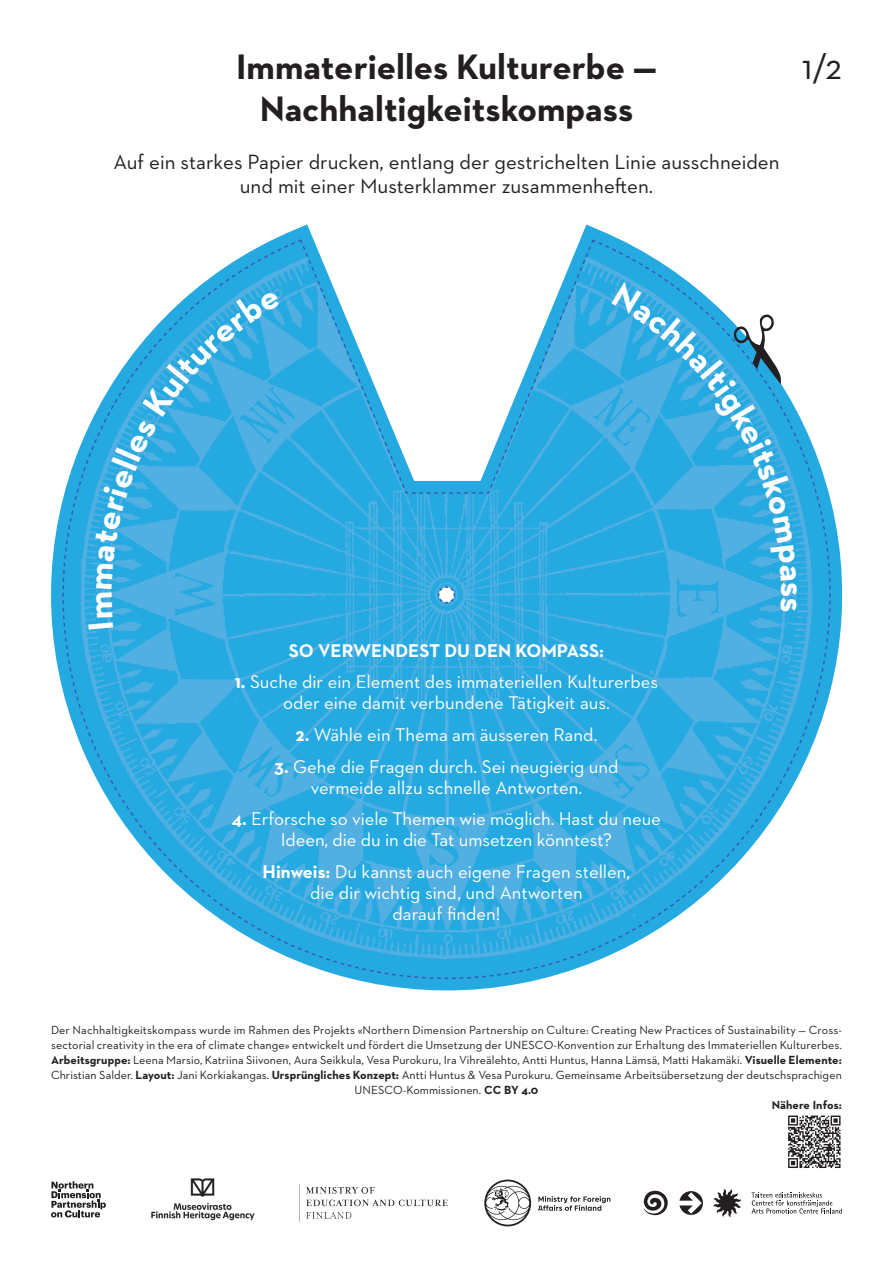
<style>
.page{position:relative;width:893px;height:1263px;background:#fff}
.page>*{position:absolute;margin:0;border:0;box-sizing:border-box;transform-origin:0 0}
.t1{font:700 36px "Neutraface 2 Text";color:#231f20}
.t2{font:36px "Neutraface 2 Text";color:#231f20}
.t3{font:21px/24px "Neutraface 2 Text";color:#231f20;text-align:center}
.t4{font:18.75px/21px "Neutraface 2 Text";color:#fff;text-align:center}
.t5{font:700 18.75px "Neutraface 2 Text";color:#fff}
.t6{font:12px "Neutraface 2 Text";letter-spacing:.005em;color:#231f20}
.t7{font:700 12px "Neutraface 2 Text";color:#231f20}
.s1{font-weight:700}
</style>
<div class="page">
<svg style="left:804px;top:452px;width:39px;height:312px"></svg>
<svg style="left:277px;top:952px;width:313px;height:39px"></svg>
<svg style="left:51px;top:428px;width:39px;height:310px"></svg>
<svg style="left:90px;top:238px;width:714px;height:714px;background:#4eb6e5"></svg>
<svg style="left:751px;top:1192px;width:91px;height:21px"></svg>
<svg style="left:679px;top:1191px;width:24px;height:24px"></svg>
<svg style="left:644px;top:1191px;width:24px;height:25px"></svg>
<svg style="left:713px;top:1189px;width:28px;height:28px"></svg>
<img style="left:151px;top:1178px;width:104px;height:43px">
<svg style="left:484px;top:1179px;width:47px;height:47px"></svg>
<svg style="left:538px;top:1196px;width:72px;height:15px"></svg>
<img style="left:299px;top:1184px;width:149px;height:38px">
<svg style="left:51px;top:1181px;width:55px;height:36px"></svg>
<svg style="left:840px;top:1115px;width:1px;height:53px"></svg>
<svg style="left:788px;top:1115px;width:52px;height:53px"></svg>
<svg style="left:88px;top:290px;width:193px;height:339px;background:#47b3e4"></svg>
<svg style="left:301px;top:241px;width:500px;height:371px"></svg>
<h1 class="t1" style="left:236px;top:44px;width:422px">Immaterielles Kulturerbe —</h1>
<h1 class="t2" style="left:802px;top:44px;width:41px">1/2</h1>
<h1 class="t1" style="left:260px;top:86px;width:375px">Nachhaltigkeitskompass</h1>
<h2 class="t3" style="left:113px;top:149px;width:668px">Auf ein starkes Papier drucken, entlang der gestrichelten Linie ausschneiden und mit einer Musterklammer zusammenheften.</h2>
<h3 class="t5" style="left:289px;top:638px;width:317px">SO VERWENDEST DU DEN KOMPASS:</h3>
<h3 class="t4" style="left:235px;top:671px;width:425px"><span class="s1">1.</span> Suche dir ein Element des immateriellen Kulturerbes oder eine damit verbundene Tätigkeit aus.</h3>
<h3 class="t4" style="left:295px;top:724px;width:304px"><span class="s1">2.</span> Wähle ein Thema am äusseren Rand.</h3>
<h3 class="t4" style="left:274px;top:755px;width:346px"><span class="s1">3.</span> Gehe die Fragen durch. Sei neugierig und vermeide allzu schnelle Antworten.</h3>
<h3 class="t4" style="left:232px;top:808px;width:430px"><span class="s1">4.</span> Erforsche so viele Themen wie möglich. Hast du neue<br>Ideen, die du in die Tat umsetzen könntest?</h3>
<h3 class="t4" style="left:263px;top:861px;width:369px"><span class="s1">Hinweis:</span> Du kannst auch eigene Fragen stellen, die dir wichtig sind, und Antworten<br>darauf finden!</h3>
<p class="t6" style="left:51px;top:1022px;width:792px">Der Nachhaltigkeitskompass wurde im Rahmen des Projekts «Northern Dimension Partnership on Culture: Creating New Practices of Sustainability — Cross-</p>
<p class="t6" style="left:51px;top:1037px;width:792px">sectorial creativity in the era of climate change» entwickelt und fördert die Umsetzung der UNESCO-Konvention zur Erhaltung des Immateriellen Kulturerbes.</p>
<p class="t6" style="left:51px;top:1052px;width:792px"><span class="s1">Arbeitsgruppe:</span> Leena Marsio, Katriina Siivonen, Aura Seikkula, Vesa Purokuru, Ira Vihreälehto, Antti Huntus, Hanna Lämsä, Matti Hakamäki. <span class="s1">Visuelle Elemente:</span></p>
<p class="t6" style="left:51px;top:1067px;width:792px">Christian Salder. <span class="s1">Layout:</span> Jani Korkiakangas. <span class="s1">Ursprüngliches Konzept:</span> Antti Huntus &amp; Vesa Purokuru. Gemeinsame Arbeitsübersetzung der deutschsprachigen</p>
<p class="t6" style="left:355px;top:1082px;width:185px">UNESCO-Kommissionen. <span class="s1">CC BY 4.0</span></p>
<p class="t7" style="left:772px;top:1097px;width:72px">Nähere Infos:</p>
</div>
